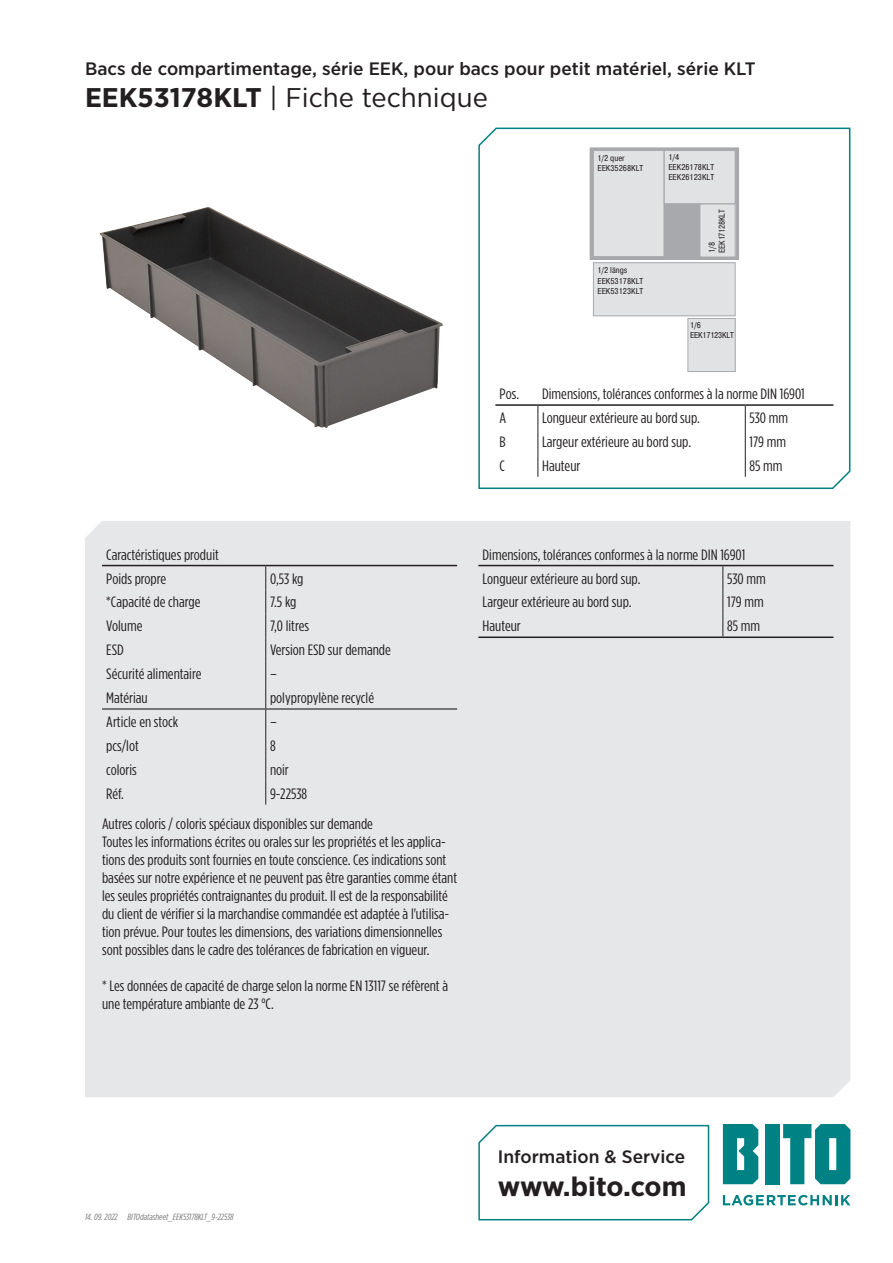
<style>
.page{position:relative;width:893px;height:1263px;background:#fff}
.page>*{position:absolute;margin:0;border:0;box-sizing:border-box;transform-origin:0 0}
.t1{font:27px "Gotham Narrow";color:#231f20;scale:1.1 1}
.t2{font:700 27px "Gotham Narrow";letter-spacing:-.015em;color:#231f20;scale:1.1 1}
.t3{font:500 18px "Gotham Narrow";color:#231f20;scale:1.1 1}
.t4{font:15px/18px "Gotham Condensed";color:#231f20;scale:1.1 1}
.t5{font:italic 9px "Gotham Condensed";color:#76787b;scale:1.1 1}
.t6{font:8.4px/10.2px "Bito Pragmatica Cond";color:#231f20}
.t7{font:8.4px/10.2px "Bito Pragmatica Cond";letter-spacing:-.025em;color:#231f20}
.s1{font-weight:700}
</style>
<div class="page">
<div style="left:85px;top:521px;width:765px;height:576px;background:#e6e7e9"></div>
<svg style="left:723px;top:1195px;width:127px;height:10px"></svg>
<div style="left:765px;top:1124px;width:15px;height:60px;background:#008183"></div>
<svg style="left:723px;top:1124px;width:35px;height:60px;background:#1e8f91"></svg>
<svg style="left:783px;top:1124px;width:67px;height:60px"></svg>
<svg style="left:478px;top:1124px;width:232px;height:97px"></svg>
<svg style="left:478px;top:127px;width:373px;height:362px"></svg>
<hr style="left:102px;top:565px;width:164px;height:1px;background:#231f20">
<hr style="left:266px;top:565px;width:191px;height:1px;background:#231f20">
<hr style="left:102px;top:708px;width:164px;height:1px;background:#231f20">
<hr style="left:266px;top:708px;width:191px;height:1px;background:#231f20">
<svg style="left:265px;top:566px;width:1px;height:239px"></svg>
<hr style="left:478px;top:565px;width:245px;height:1px;background:#231f20">
<hr style="left:723px;top:565px;width:110px;height:1px;background:#231f20">
<hr style="left:478px;top:636px;width:245px;height:2px;background:#231f20">
<hr style="left:723px;top:636px;width:110px;height:2px;background:#231f20">
<svg style="left:722px;top:566px;width:1px;height:70px"></svg>
<img style="left:99px;top:207px;width:344px;height:221px">
<div style="left:590px;top:148px;width:148px;height:111px;background:#a8a9ad"></div>
<div style="left:590px;top:148px;width:149px;height:112px;border:1px solid #a8a9ad"></div>
<div style="left:700px;top:204px;width:35px;height:53px;background:#e1e2e4"></div>
<div style="left:700px;top:204px;width:35px;height:53px;border:1px solid #a8a9ad"></div>
<div style="left:593px;top:151px;width:71px;height:106px;background:#e1e2e4"></div>
<div style="left:593px;top:150px;width:71px;height:107px;border:1px solid #a8a9ad"></div>
<div style="left:593px;top:263px;width:142px;height:53px;background:#e1e2e4"></div>
<div style="left:593px;top:262px;width:142px;height:54px;border:1px solid #a8a9ad"></div>
<div style="left:664px;top:151px;width:71px;height:53px;background:#e1e2e4"></div>
<div style="left:664px;top:150px;width:71px;height:54px;border:1px solid #a8a9ad"></div>
<div style="left:688px;top:318px;width:47px;height:54px;background:#e1e2e4"></div>
<div style="left:688px;top:318px;width:47px;height:54px;border:1px solid #a8a9ad"></div>
<hr style="left:495px;top:404px;width:43px;height:2px;background:#231f20">
<hr style="left:538px;top:404px;width:207px;height:2px;background:#231f20">
<hr style="left:745px;top:404px;width:88px;height:2px;background:#231f20">
<svg style="left:537px;top:406px;width:1px;height:71px"></svg>
<svg style="left:745px;top:406px;width:1px;height:71px"></svg>
<p class="t3" style="left:85px;top:57px;width:611px">Bacs de compartimentage, série EEK, pour bacs pour petit matériel, série KLT</p>
<h1 class="t1" style="left:85px;top:81px;width:368px"><span class="s1">EEK53178KLT</span> | Fiche technique</h1>
<p class="t6" style="left:597px;top:153px;width:47px">1/2 quer<br>EEK35268KLT</p>
<p class="t6" style="left:597px;top:265px;width:47px">1/2 längs<br>EEK53178KLT<br>EEK53123KLT</p>
<p class="t6" style="left:668px;top:152px;width:47px">1/4<br>EEK26178KLT<br>EEK26123KLT</p>
<p class="t7" style="left:707px;top:253px;width:45px;rotate:-90deg">1/8<br>EEK17128KLT</p>
<p class="t7" style="left:690px;top:320px;width:45px">1/6<br>EEK17123KLT</p>
<p class="t4" style="left:500px;top:385px;width:19px">Pos.</p>
<p class="t4" style="left:542px;top:385px;width:240px">Dimensions, tolérances conformes à la norme DIN 16901</p>
<p class="t4" style="left:500px;top:409px;width:8px">A</p>
<p class="t4" style="left:542px;top:409px;width:145px">Longueur extérieure au bord sup.</p>
<p class="t4" style="left:749px;top:409px;width:37px">530 mm</p>
<p class="t4" style="left:500px;top:432px;width:7px">B</p>
<p class="t4" style="left:542px;top:432px;width:137px">Largeur extérieure au bord sup.</p>
<p class="t4" style="left:749px;top:432px;width:35px">179 mm</p>
<p class="t4" style="left:500px;top:456px;width:6px">C</p>
<p class="t4" style="left:542px;top:456px;width:36px">Hauteur</p>
<p class="t4" style="left:749px;top:456px;width:32px">85 mm</p>
<p class="t4" style="left:106px;top:542px;width:104px;line-height:23.9px">Caractéristiques produit<br>Poids propre</p>
<p class="t4" style="left:270px;top:569px;width:32px">0,53 kg</p>
<p class="t4" style="left:106px;top:593px;width:87px">*Capacité de charge</p>
<p class="t4" style="left:270px;top:593px;width:26px">7.5 kg</p>
<p class="t4" style="left:106px;top:617px;width:34px">Volume</p>
<p class="t4" style="left:270px;top:617px;width:37px">7,0 litres</p>
<p class="t4" style="left:106px;top:641px;width:17px">ESD</p>
<p class="t4" style="left:270px;top:641px;width:111px">Version ESD sur demande</p>
<p class="t4" style="left:106px;top:665px;width:88px">Sécurité alimentaire</p>
<p class="t4" style="left:270px;top:665px;width:8px">–</p>
<p class="t4" style="left:106px;top:689px;width:39px">Matériau</p>
<p class="t4" style="left:270px;top:689px;width:96px">polypropylène recyclé</p>
<p class="t4" style="left:106px;top:713px;width:67px">Article en stock</p>
<p class="t4" style="left:270px;top:713px;width:8px">–</p>
<p class="t4" style="left:106px;top:736px;width:31px">pcs/lot</p>
<p class="t4" style="left:270px;top:736px;width:7px">8</p>
<p class="t4" style="left:106px;top:760px;width:29px">coloris</p>
<p class="t4" style="left:270px;top:760px;width:19px">noir</p>
<p class="t4" style="left:106px;top:784px;width:18px">Réf.</p>
<p class="t4" style="left:270px;top:784px;width:35px">9-22538</p>
<p class="t4" style="left:102px;top:814px;width:324px">Autres coloris / coloris spéciaux disponibles sur demande<br>Toutes les informations écrites ou orales sur les propriétés et les applica&shy;tions des produits sont fournies en toute conscience. Ces indications sont basées sur notre expérience et ne peuvent pas être garanties comme étant les seules propriétés contraignantes du produit. Il est de la responsabilité du client de vérifier si la marchandise commandée est adaptée à l'utilisa&shy;tion prévue. Pour toutes les dimensions, des variations dimensionnelles sont possibles dans le cadre des tolérances de fabrication en vigueur.</p>
<p class="t4" style="left:102px;top:976px;width:316px">* Les données de capacité de charge selon la norme EN 13117 se réfèrent à une température ambiante de 23 °C.</p>
<p class="t4" style="left:483px;top:542px;width:240px;line-height:23.9px">Dimensions, tolérances conformes à la norme DIN 16901<br>Longueur extérieure au bord sup.</p>
<p class="t4" style="left:727px;top:569px;width:37px">530 mm</p>
<p class="t4" style="left:483px;top:593px;width:137px">Largeur extérieure au bord sup.</p>
<p class="t4" style="left:727px;top:593px;width:35px">179 mm</p>
<p class="t4" style="left:483px;top:617px;width:36px">Hauteur</p>
<p class="t4" style="left:727px;top:617px;width:31px">85 mm</p>
<p class="t5" style="left:85px;top:1212px;width:31px">14. 09. 2022</p>
<p class="t5" style="left:128px;top:1212px;width:98px">BITOdatasheet_EEK53178KLT_9-22538</p>
<p class="t3" style="left:498px;top:1145px;width:172px">Information &amp; Service</p>
<h1 class="t2" style="left:498px;top:1169px;width:173px">www.bito.com</h1>
</div>
